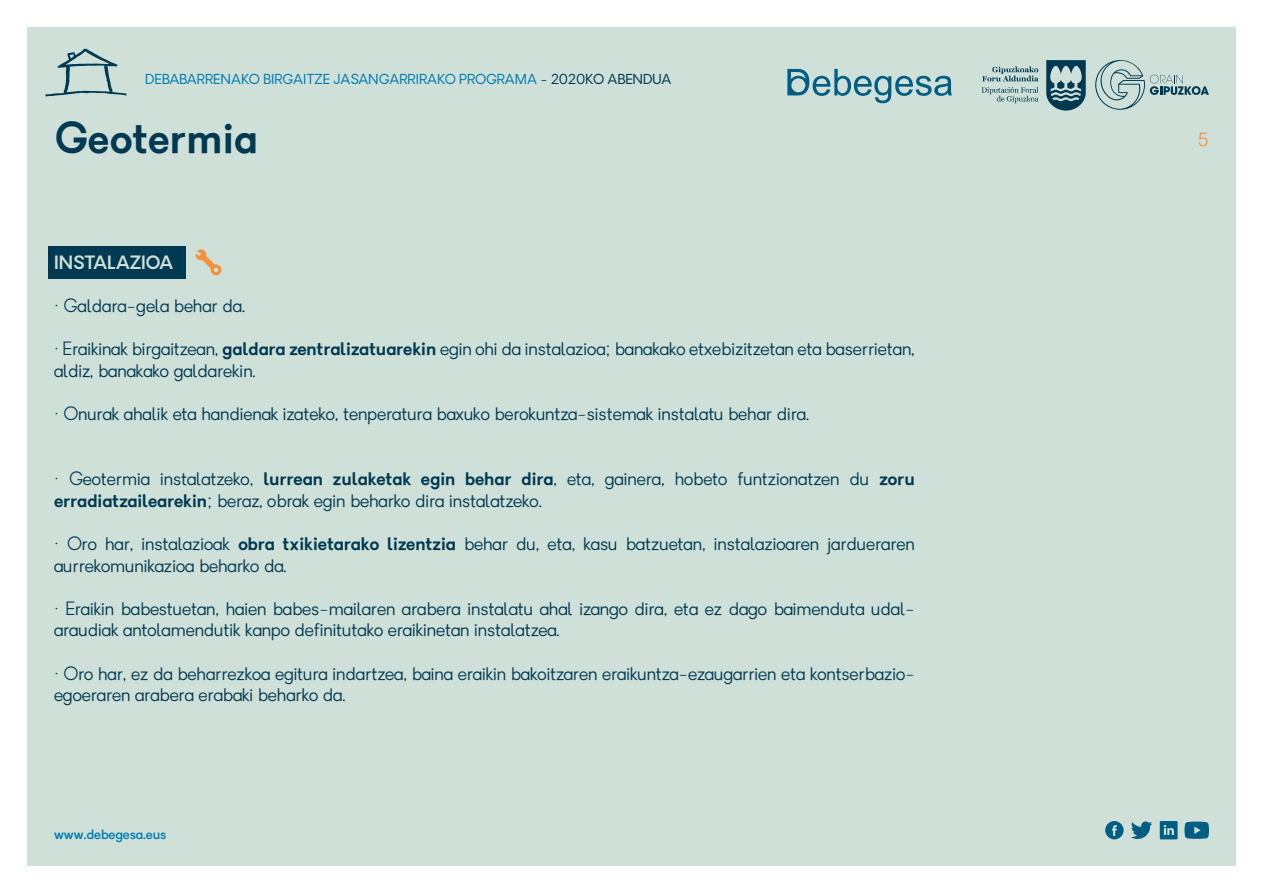
<style>
.page{position:relative;width:1263px;height:893px;background:#fff}
.page>*{position:absolute;margin:0;border:0;box-sizing:border-box;transform-origin:0 0}
.t1{font:600 42px "Granary";color:#003952}
.t2{font:300 18px/21.6px "Granary";color:#003952}
.t3{font:600 18px "Granary";color:#cfe0d8}
.t4{font:300 18px "Atlas Grotesk";color:#f3923c}
.t5{font:13.5px "Granary";color:#007cb0}
.t6{font:500 13.5px "Granary";color:#007cb0}
.s1{color:#003952}
.s2{font-weight:600}
</style>
<div class="page">
<div style="left:27px;top:27px;width:1209px;height:839px;background:#cfe0d8"></div>
<svg style="left:1046px;top:60px;width:40px;height:51px"></svg>
<svg style="left:982px;top:66px;width:56px;height:15px"></svg>
<svg style="left:982px;top:87px;width:56px;height:16px"></svg>
<svg style="left:1095px;top:60px;width:114px;height:50px"></svg>
<svg style="left:45px;top:49px;width:82px;height:47px"></svg>
<svg style="left:1105px;top:821px;width:18px;height:18px"></svg>
<svg style="left:1131px;top:821px;width:21px;height:18px"></svg>
<svg style="left:1184px;top:822px;width:25px;height:17px"></svg>
<svg style="left:1160px;top:821px;width:17px;height:18px"></svg>
<svg style="left:787px;top:69px;width:165px;height:34px"></svg>
<svg style="left:196px;top:249px;width:26px;height:26px"></svg>
<div style="left:48px;top:246px;width:138px;height:33px;background:#003952"></div>
<p class="t5" style="left:145px;top:70px;width:528px">DEBABARRENAKO BIRGAITZE JASANGARRIRAKO PROGRAMA <span class="s1">- 2020KO ABENDUA</span></p>
<h1 class="t1" style="left:54px;top:110px;width:204px">Geotermia</h1>
<p class="t3" style="left:54px;top:251px;width:121px">INSTALAZIOA</p>
<p class="t2" style="left:54px;top:295px;width:193px">· Galdara-gela behar da.</p>
<p class="t2" style="left:54px;top:338px;width:862px">· Eraikinak birgaitzean, <span class="s2">galdara zentralizatuarekin</span> egin ohi da instalazioa; banakako etxebizitzetan eta baserrietan, aldiz, banakako galdarekin.</p>
<p class="t2" style="left:54px;top:403px;width:757px">· Onurak ahalik eta handienak izateko, tenperatura baxuko berokuntza-sistemak instalatu behar dira.</p>
<p class="t2" style="left:54px;top:468px;width:862px">· Geotermia instalatzeko, <span class="s2">lurrean zulaketak egin behar dira</span>, eta, gainera, hobeto funtzionatzen du <span class="s2">zoru erradiatzailearekin</span>; beraz, obrak egin beharko dira instalatzeko.</p>
<p class="t2" style="left:54px;top:533px;width:862px">· Oro har, instalazioak <span class="s2">obra txikietarako lizentzia</span> behar du, eta, kasu batzuetan, instalazioaren jardueraren aurrekomunikazioa beharko da.</p>
<p class="t2" style="left:54px;top:598px;width:862px">· Eraikin babestuetan, haien babes-mailaren arabera instalatu ahal izango dira, eta ez dago baimenduta udal&shy;araudiak antolamendutik kanpo definitutako eraikinetan instalatzea.</p>
<p class="t2" style="left:54px;top:662px;width:862px">· Oro har, ez da beharrezkoa egitura indartzea, baina eraikin bakoitzaren eraikuntza-ezaugarrien eta kontserbazio&shy;egoeraren arabera erabaki beharko da.</p>
<p class="t6" style="left:54px;top:825px;width:114px">www.debegesa.eus</p>
<p class="t4" style="left:1198px;top:125px;width:13px">5</p>
</div>
